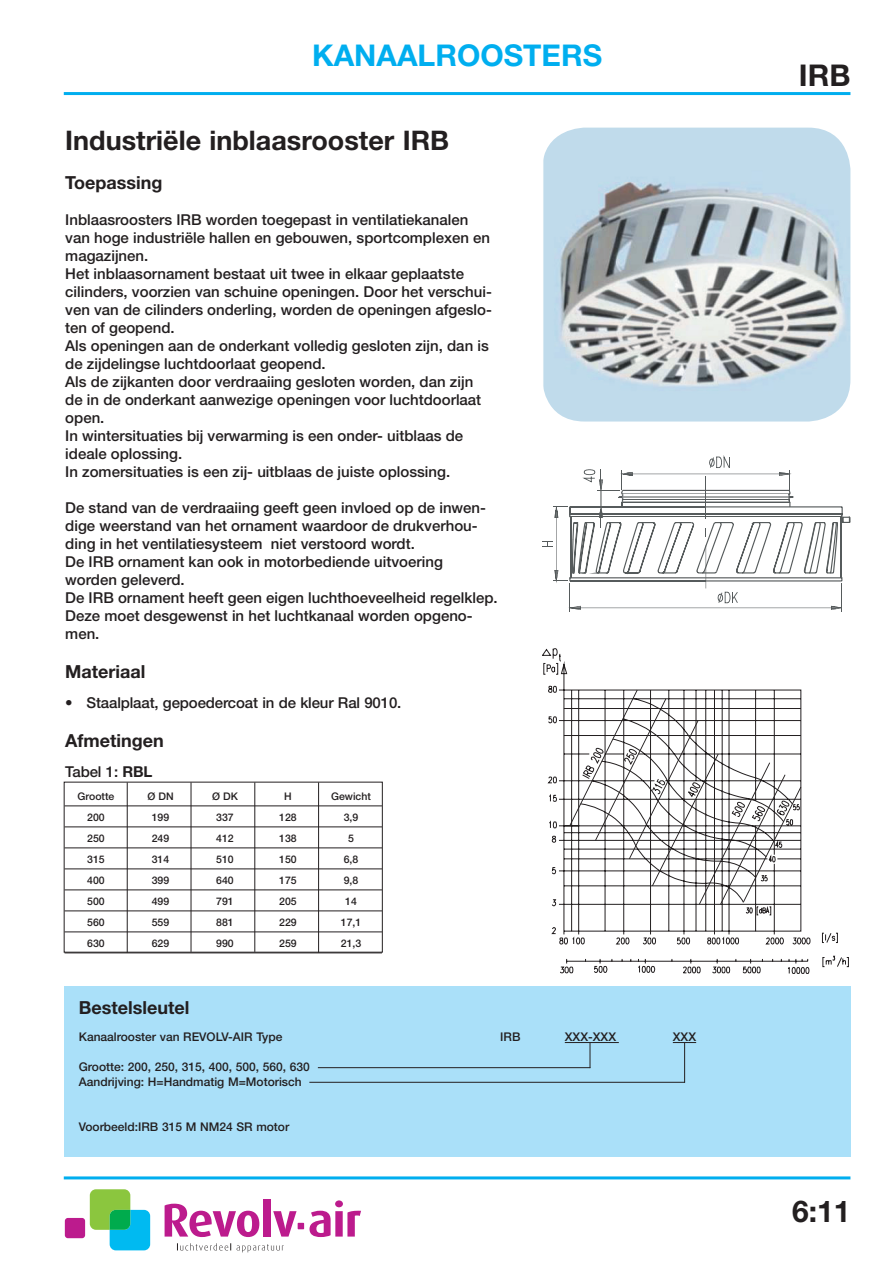
<style>
.page{position:relative;width:893px;height:1263px;background:#fff}
.page>*{position:absolute;margin:0;border:0;box-sizing:border-box;transform-origin:0 0}
.Normaal{font:700 30px "Helvetica Neue";color:#00aeef}
.Normaal-2{font:700 30px "Helvetica Neue";color:#231f20}
.Kopregel_zwart{font:700 27px "Helvetica Neue";color:#231f20}
.Tussenkop{font:700 18px "Helvetica Neue";color:#231f20}
.Kopregel_zwart-2{font:700 18px "Helvetica Neue";color:#231f20}
.Platte_tekst_inloop{font:500 15px/18px "Helvetica Neue";color:#231f20}
.Platte_tekst{font:500 15px "Helvetica Neue";letter-spacing:-.01em;color:#231f20}
.tekst_kader_cyaan{font:500 12px "Helvetica Neue";color:#231f20}
.tabinst_2{font:500 10.5px "Helvetica Neue";color:#231f20}
.tabinstelling_2_kop{font:500 10.5px "Helvetica Neue";color:#231f20}
.s1{font-weight:700}
</style>
<div class="page">
<hr style="left:64px;top:1176px;width:786px;height:3px;background:#00aeef">
<hr style="left:64px;top:92px;width:786px;height:3px;background:#00aeef">
<svg style="left:165px;top:1204px;width:94px;height:33px"></svg>
<div style="left:263px;top:1199px;width:8px;height:37px;background:#bc1b8d"></div>
<svg style="left:90px;top:1189px;width:60px;height:61px"></svg>
<div style="left:65px;top:1218px;width:20px;height:20px;background:#bc1b8d;border-radius:3px"></div>
<svg style="left:177px;top:1243px;width:54px;height:7px"></svg>
<svg style="left:237px;top:1244px;width:47px;height:8px"></svg>
<svg style="left:273px;top:1200px;width:88px;height:37px"></svg>
<img style="left:542px;top:128px;width:308px;height:293px;border-radius:43px">
<div style="left:64px;top:986px;width:786px;height:171px;background:#aae0f9"></div>
<hr style="left:565px;top:1042px;width:54px;height:1px;background:#231f20">
<svg style="left:673px;top:1042px;width:23px;height:1px"></svg>
<hr style="left:318px;top:1067px;width:272px;height:1px;background:#231f20">
<svg style="left:590px;top:1043px;width:1px;height:25px"></svg>
<hr style="left:309px;top:1082px;width:376px;height:1px;background:#231f20">
<hr style="left:684px;top:1043px;width:1px;height:40px;background:#231f20">
<svg style="left:542px;top:455px;width:308px;height:156px"></svg>
<hr style="left:65px;top:805px;width:317px;height:1px;background:#231f20">
<hr style="left:65px;top:826px;width:317px;height:1px;background:#231f20">
<hr style="left:65px;top:847px;width:317px;height:1px;background:#231f20">
<hr style="left:65px;top:868px;width:317px;height:1px;background:#231f20">
<hr style="left:65px;top:889px;width:317px;height:1px;background:#231f20">
<hr style="left:65px;top:910px;width:317px;height:1px;background:#231f20">
<hr style="left:65px;top:931px;width:317px;height:1px;background:#231f20">
<hr style="left:65px;top:952px;width:317px;height:1px;background:#231f20">
<hr style="left:127px;top:782px;width:1px;height:170px;background:#231f20">
<hr style="left:191px;top:782px;width:1px;height:170px;background:#231f20">
<hr style="left:254px;top:782px;width:1px;height:170px;background:#231f20">
<hr style="left:318px;top:782px;width:1px;height:170px;background:#231f20">
<svg style="left:542px;top:648px;width:306px;height:326px"></svg>
<svg style="left:569px;top:690px;width:232px;height:214px"></svg>
<p class="Normaal" style="left:312px;top:37px;width:292px">KANAALROOSTERS</p>
<p class="Kopregel_zwart" style="left:65px;top:124px;width:385px">Industriële inblaasrooster IRB</p>
<p class="Kopregel_zwart-2" style="left:65px;top:172px;width:99px">Toepassing</p>
<p class="Platte_tekst_inloop" style="left:65px;top:211px;width:426px">Inblaasroosters IRB worden toegepast in ventilatiekanalen van hoge industriële hallen en gebouwen, sportcomplexen en magazijnen.</p>
<p class="Platte_tekst_inloop" style="left:65px;top:265px;width:428px">Het inblaasornament bestaat uit twee in elkaar geplaatste cilinders, voorzien van schuine openingen. Door het verschui&shy;ven van de cilinders onderling, worden de openingen afgeslo&shy;ten of geopend.</p>
<p class="Platte_tekst_inloop" style="left:65px;top:337px;width:425px">Als openingen aan de onderkant volledig gesloten zijn, dan is de zijdelingse luchtdoorlaat geopend.</p>
<p class="Platte_tekst_inloop" style="left:65px;top:373px;width:417px">Als de zijkanten door verdraaiing gesloten worden, dan zijn de in de onderkant aanwezige openingen voor luchtdoorlaat open.</p>
<p class="Platte_tekst_inloop" style="left:65px;top:427px;width:399px">In wintersituaties bij verwarming is een onder- uitblaas de ideale oplossing.</p>
<p class="Platte_tekst_inloop" style="left:65px;top:463px;width:386px">In zomersituaties is een zij- uitblaas de juiste oplossing.</p>
<p class="Platte_tekst_inloop" style="left:65px;top:499px;width:422px">De stand van de verdraaiing geeft geen invloed op de inwen&shy;dige weerstand van het ornament waardoor de drukverhou&shy;ding in het ventilatiesysteem niet verstoord wordt.</p>
<p class="Platte_tekst_inloop" style="left:65px;top:553px;width:379px">De IRB ornament kan ook in motorbediende uitvoering worden geleverd.</p>
<p class="Platte_tekst_inloop" style="left:65px;top:589px;width:434px">De IRB ornament heeft geen eigen luchthoeveelheid regelklep.<br>Deze moet desgewenst in het luchtkanaal worden opgeno&shy;men.</p>
<p class="Tussenkop" style="left:65px;top:661px;width:82px">Materiaal</p>
<p class="Platte_tekst_inloop" style="left:65px;top:694px;width:338px">• Staalplaat, gepoedercoat in de kleur Ral 9010.</p>
<p class="Tussenkop" style="left:65px;top:730px;width:100px">Afmetingen</p>
<p class="Platte_tekst" style="left:65px;top:763px;width:89px">Tabel 1: <span class="s1">RBL</span></p>
<p class="tabinstelling_2_kop" style="left:78px;top:789px;width:38px">Grootte</p>
<p class="tabinstelling_2_kop" style="left:147px;top:789px;width:28px">Ø DN</p>
<p class="tabinstelling_2_kop" style="left:212px;top:789px;width:27px">Ø DK</p>
<p class="tabinstelling_2_kop" style="left:284px;top:789px;width:9px">H</p>
<p class="tabinstelling_2_kop" style="left:331px;top:789px;width:41px">Gewicht</p>
<p class="tabinst_2" style="left:87px;top:810px;width:19px">200</p>
<p class="tabinst_2" style="left:152px;top:810px;width:19px">199</p>
<p class="tabinst_2" style="left:216px;top:810px;width:19px">337</p>
<p class="tabinst_2" style="left:279px;top:810px;width:19px">128</p>
<p class="tabinst_2" style="left:344px;top:810px;width:16px">3,9</p>
<p class="tabinst_2" style="left:87px;top:831px;width:19px">250</p>
<p class="tabinst_2" style="left:152px;top:831px;width:19px">249</p>
<p class="tabinst_2" style="left:216px;top:831px;width:19px">412</p>
<p class="tabinst_2" style="left:279px;top:831px;width:19px">138</p>
<p class="tabinst_2" style="left:348px;top:831px;width:7px">5</p>
<p class="tabinst_2" style="left:87px;top:852px;width:19px">315</p>
<p class="tabinst_2" style="left:152px;top:852px;width:19px">314</p>
<p class="tabinst_2" style="left:216px;top:852px;width:19px">510</p>
<p class="tabinst_2" style="left:279px;top:852px;width:19px">150</p>
<p class="tabinst_2" style="left:344px;top:852px;width:16px">6,8</p>
<p class="tabinst_2" style="left:87px;top:873px;width:19px">400</p>
<p class="tabinst_2" style="left:152px;top:873px;width:19px">399</p>
<p class="tabinst_2" style="left:216px;top:873px;width:19px">640</p>
<p class="tabinst_2" style="left:279px;top:873px;width:19px">175</p>
<p class="tabinst_2" style="left:344px;top:873px;width:16px">9,8</p>
<p class="tabinst_2" style="left:87px;top:894px;width:19px">500</p>
<p class="tabinst_2" style="left:152px;top:894px;width:19px">499</p>
<p class="tabinst_2" style="left:216px;top:894px;width:19px">791</p>
<p class="tabinst_2" style="left:279px;top:894px;width:19px">205</p>
<p class="tabinst_2" style="left:345px;top:894px;width:13px">14</p>
<p class="tabinst_2" style="left:87px;top:915px;width:19px">560</p>
<p class="tabinst_2" style="left:152px;top:915px;width:19px">559</p>
<p class="tabinst_2" style="left:216px;top:915px;width:19px">881</p>
<p class="tabinst_2" style="left:279px;top:915px;width:19px">229</p>
<p class="tabinst_2" style="left:341px;top:915px;width:22px">17,1</p>
<p class="tabinst_2" style="left:87px;top:936px;width:19px">630</p>
<p class="tabinst_2" style="left:152px;top:936px;width:19px">629</p>
<p class="tabinst_2" style="left:216px;top:936px;width:19px">990</p>
<p class="tabinst_2" style="left:279px;top:936px;width:19px">259</p>
<p class="tabinst_2" style="left:341px;top:936px;width:22px">21,3</p>
<p class="Tussenkop" style="left:79px;top:997px;width:112px">Bestelsleutel</p>
<p class="tekst_kader_cyaan" style="left:79px;top:1030px;width:205px">Kanaalrooster van REVOLV-AIR Type</p>
<p class="tekst_kader_cyaan" style="left:500px;top:1030px;width:22px">IRB</p>
<p class="tekst_kader_cyaan" style="left:565px;top:1030px;width:53px">XXX-XXX</p>
<p class="tekst_kader_cyaan" style="left:673px;top:1030px;width:25px">XXX</p>
<p class="tekst_kader_cyaan" style="left:79px;top:1060px;width:233px">Grootte: 200, 250, 315, 400, 500, 560, 630</p>
<p class="tekst_kader_cyaan" style="left:79px;top:1075px;width:224px">Aandrijving: H=Handmatig M=Motorisch</p>
<p class="tekst_kader_cyaan" style="left:79px;top:1120px;width:212px">Voorbeeld:IRB 315 M NM24 SR motor</p>
<p class="Normaal-2" style="left:799px;top:57px;width:53px">IRB</p>
<p class="Normaal-2" style="left:792px;top:1193px;width:60px">6:11</p>
</div>
